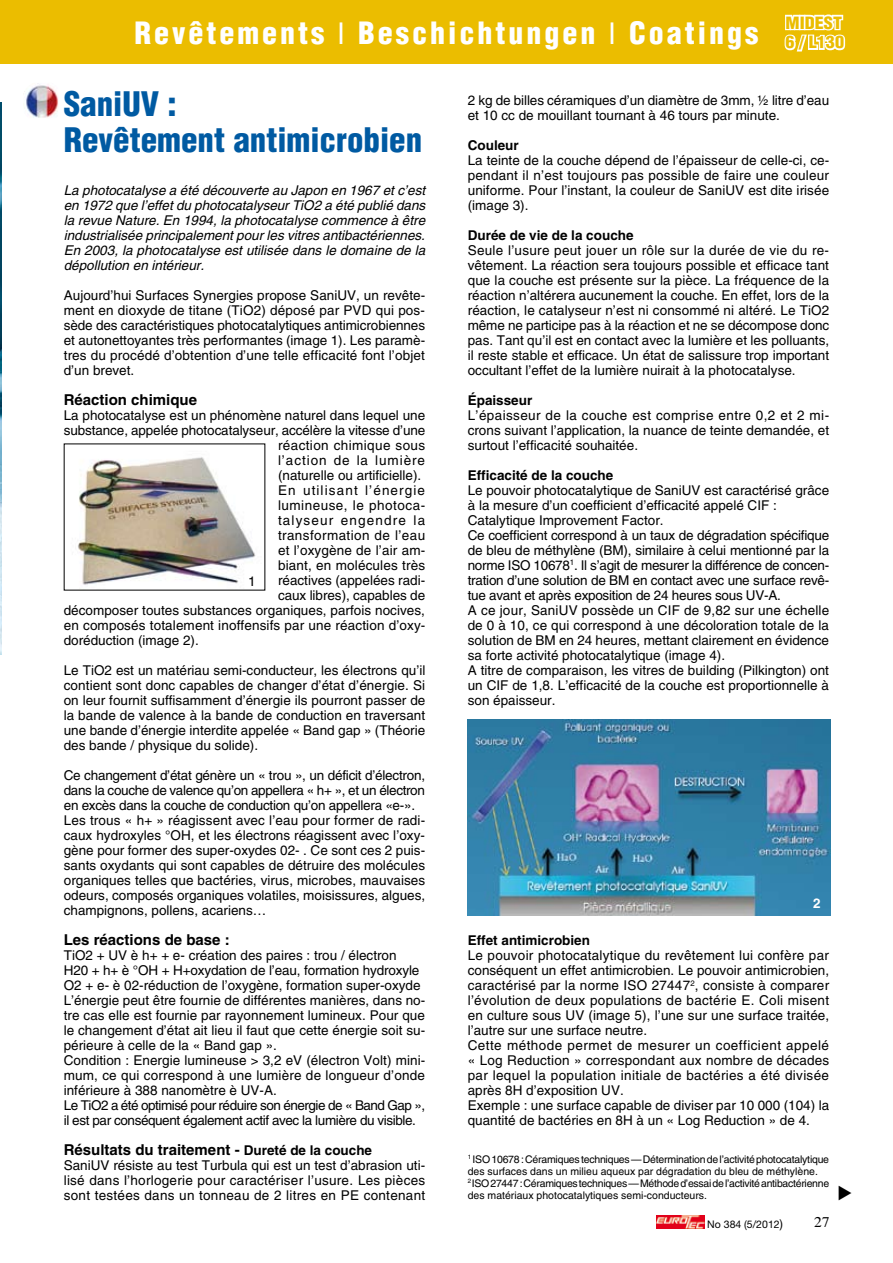
<style>
.page{position:relative;width:893px;height:1263px;background:#fff}
.page>*{position:absolute;margin:0;border:0;box-sizing:border-box;transform-origin:0 0}
.t1{font:900 condensed 33px/36px "Helvetica";color:#005aa2}
.t2{font:900 condensed 30px "Helvetica";letter-spacing:.1em;color:#fff}
.t3{font:900 condensed 16.5px/19.8px "Helvetica";color:#ebbd00;scale:1.1 1}
.t4{font:700 15px "Helvetica";color:#000}
.t5{font:13.5px/15px "Helvetica";color:#000;text-align:justify}
.t6{font:italic 13.5px/15px "Helvetica";color:#000;text-align:justify}
.t7{font:700 13.5px "Helvetica";color:#000}
.t8{font:700 13.5px "Helvetica";color:#fff}
.t9{font:10.5px/12px "Helvetica";letter-spacing:-.02em;color:#000}
.t10{font:10.5px "Helvetica Neue";color:#000}
.s1{font-weight:400;font-stretch:normal}
.s2{font-size:13.5px}
.s3{font-size:12px}
</style>
<div class="page">
<svg style="left:656px;top:1215px;width:1px;height:13px"></svg>
<img style="left:657px;top:1215px;width:47px;height:13px">
<img style="left:0;top:102px;width:1px;height:553px">
<div style="left:0;top:0;width:893px;height:64px;background:#ebbd00"></div>
<img style="left:78px;top:457px;width:178px;height:128px">
<img style="left:23px;top:83px;width:35px;height:35px">
<img style="left:468px;top:720px;width:362px;height:195px">
<svg style="left:784px;top:14px;width:62px;height:38px"></svg>
<h2 class="t2" style="left:134px;top:14px;width:625px">Revêtements <span class="s1">l</span> Beschichtungen <span class="s1">l</span> Coatings</h2>
<p class="t3" style="left:786px;top:13px;width:55px">MIDEST<br>6 / L130</p>
<h1 class="t1" style="left:64px;top:85px;width:360px">SaniUV :<br>Revêtement antimicrobien</h1>
<p class="t6" style="left:64px;top:183px;width:363px">La photocatalyse a été découverte au Japon en 1967 et c’est en 1972 que l’effet du photocatalyseur TiO2 a été publié dans la revue Nature. En 1994, la photocatalyse commence à être industrialisée principalement pour les vitres antibactériennes.<br>En 2003, la photocatalyse est utilisée dans le domaine de la dépollution en intérieur.</p>
<p class="t5" style="left:64px;top:288px;width:363px">Aujourd’hui Surfaces Synergies propose SaniUV, un revête&shy;ment en dioxyde de titane (TiO2) déposé par PVD qui pos&shy;sède des caractéristiques photocatalytiques antimicrobiennes et autonettoyantes très performantes (image 1). Les paramè&shy;tres du procédé d’obtention d’une telle efficacité font l’objet d’un brevet.</p>
<p class="t4" style="left:64px;top:390px;width:135px">Réaction chimique</p>
<p class="t5" style="left:64px;top:408px;width:363px">La photocatalyse est un phénomène naturel dans lequel une</p>
<p class="t5" style="left:64px;top:423px;width:363px">substance, appelée photocatalyseur, accélère la vitesse d’une</p>
<p class="t5" style="left:278px;top:438px;width:149px">réaction chimique sous</p>
<p class="t5" style="left:278px;top:453px;width:149px">l’action de la lumière</p>
<p class="t5" style="left:278px;top:468px;width:145px">(naturelle ou artificielle).</p>
<p class="t5" style="left:278px;top:483px;width:149px">En utilisant l’énergie</p>
<p class="t5" style="left:278px;top:498px;width:149px">lumineuse, le photoca-</p>
<p class="t5" style="left:278px;top:513px;width:149px">talyseur engendre la</p>
<p class="t5" style="left:278px;top:528px;width:149px">transformation de l’eau</p>
<p class="t5" style="left:278px;top:543px;width:149px">et l’oxygène de l’air am-</p>
<p class="t5" style="left:278px;top:558px;width:149px">biant, en molécules très</p>
<p class="t5" style="left:278px;top:573px;width:149px">réactives (appelées radi-</p>
<p class="t5" style="left:278px;top:588px;width:149px">caux libres), capables de</p>
<p class="t5" style="left:64px;top:603px;width:363px">décomposer toutes substances organiques, parfois nocives,</p>
<p class="t5" style="left:64px;top:618px;width:363px">en composés totalement inoffensifs par une réaction d’oxy-</p>
<p class="t5" style="left:64px;top:633px;width:137px">doréduction (image 2).</p>
<p class="t5" style="left:64px;top:663px;width:363px">Le TiO2 est un matériau semi-conducteur, les électrons qu’il contient sont donc capables de changer d’état d’énergie. Si on leur fournit suffisamment d’énergie ils pourront passer de la bande de valence à la bande de conduction en traversant une bande d’énergie interdite appelée « Band gap » (Théorie des bande / physique du solide).</p>
<p class="t5" style="left:64px;top:768px;width:363px;text-align:left">Ce changement d’état génère un « trou », un déficit d’électron, dans la couche de valence qu’on appellera « h+ », et un électron en excès dans la couche de conduction qu’on appellera «e-».<br>Les trous « h+ » réagissent avec l’eau pour former de radi&shy;caux hydroxyles °OH , et les électrons réagissent avec l’oxy&shy;gène pour former des super-oxydes 02- . Ce sont ces 2 puis&shy;sants oxydants qui sont capables de détruire des molécules organiques telles que bactéries, virus, microbes, mauvaises odeurs, composés organiques volatiles, moisissures, algues, champignons, pollens, acariens…</p>
<p class="t4" style="left:64px;top:930px;width:167px">Les réactions de base :</p>
<p class="t5" style="left:64px;top:948px;width:363px;text-align:left">TiO2 + UV è h+ + e- création des paires : trou / électron<br>H20 + h+ è °OH + H+oxydation de l’eau, formation hydroxyle O2 + e- è 02-réduction de l’oxygène, formation super-oxyde L’énergie peut être fournie de différentes manières, dans no&shy;tre cas elle est fournie par rayonnement lumineux. Pour que le changement d’état ait lieu il faut que cette énergie soit su&shy;périeure à celle de la « Band gap ».<br>Condition : Energie lumineuse &gt; 3,2 eV (électron Volt) mini&shy;mum, ce qui correspond à une lumière de longueur d’onde inférieure à 388 nanomètre è UV-A.<br>Le TiO2 a été optimisé pour réduire son énergie de « Band Gap », il est par conséquent également actif avec la lumière du visible.</p>
<p class="t4" style="left:64px;top:1140px;width:310px">Résultats du traitement - <span class="s2">Dureté de la couche</span></p>
<p class="t5" style="left:64px;top:1158px;width:363px">SaniUV résiste au test Turbula qui est un test d’abrasion uti&shy;lisé dans l’horlogerie pour caractériser l’usure. Les pièces sont testées dans un tonneau de 2 litres en PE contenant</p>
<p class="t5" style="left:248px;top:574px;width:9px">1</p>
<p class="t5" style="left:468px;top:93px;width:363px">2 kg de billes céramiques d’un diamètre de 3mm, ½ litre d’eau et 10 cc de mouillant tournant à 46 tours par minute.</p>
<p class="t7" style="left:468px;top:137px;width:53px">Couleur</p>
<p class="t5" style="left:468px;top:153px;width:363px">La teinte de la couche dépend de l’épaisseur de celle-ci, ce&shy;pendant il n’est toujours pas possible de faire une couleur uniforme. Pour l’instant, la couleur de SaniUV est dite irisée (image 3).</p>
<p class="t7" style="left:468px;top:227px;width:167px">Durée de vie de la couche</p>
<p class="t5" style="left:468px;top:243px;width:363px">Seule l’usure peut jouer un rôle sur la durée de vie du re&shy;vêtement. La réaction sera toujours possible et efficace tant que la couche est présente sur la pièce. La fréquence de la réaction n’altérera aucunement la couche. En effet, lors de la réaction, le catalyseur n’est ni consommé ni altéré. Le TiO2 même ne participe pas à la réaction et ne se décompose donc pas. Tant qu’il est en contact avec la lumière et les polluants, il reste stable et efficace. U n état de salissure trop important occultant l’effet de la lumière nuirait à la photocatalyse.</p>
<p class="t7" style="left:468px;top:392px;width:66px">Épaisseur</p>
<p class="t5" style="left:468px;top:408px;width:363px">L’épaisseur de la couche est comprise entre 0,2 et 2 mi&shy;crons suivant l’application, la nuance de teinte demandée, et surtout l’efficacité souhaitée.</p>
<p class="t7" style="left:468px;top:467px;width:147px">Efficacité de la couche</p>
<p class="t5" style="left:468px;top:483px;width:363px;text-align:left">Le pouvoir photocatalytique de SaniUV est caractérisé grâce à la mesure d’un coefficient d’efficacité appelé CI F :<br>Catalytique I mprovement Factor.<br>Ce coefficient correspond à un taux de dégradation spécifique de bleu de méthylène (BM), similaire à celui mentionné par la norme ISO</p>
<p class="t5" style="left:468px;top:558px;width:363px;text-align:left;text-indent:66px">10678<sup>1</sup>. I l s’agit de mesurer la différence de concen&shy;tration d’une solution de BM en contact avec une surface revê&shy;tue avant et après exposition de 24 heures sous UV-A.<br>A ce jour, SaniUV possède un CI F de 9,82 sur une échelle de 0 à 10, ce qui correspond à une décoloration totale de la solution de BM en 24 heures, mettant clairement en évidence sa forte activité photocatalytique (image 4).<br>A titre de comparaison, les vitres de building (Pilkington) ont un CI F de 1,8. L’efficacité de la couche est proportionnelle à son épaisseur.</p>
<p class="t8" style="left:813px;top:895px;width:9px">2</p>
<p class="t7" style="left:468px;top:932px;width:124px">Effet antimicrobien</p>
<p class="t5" style="left:468px;top:948px;width:363px">Le pouvoir photocatalytique du revêtement lui confère par conséquent un effet antimicrobien. Le pouvoir antimicrobien, caractérisé par la norme ISO</p>
<p class="t5" style="left:468px;top:978px;width:363px;text-align:left;text-indent:184px">27447<sup>2</sup>, consiste à comparer l’évolution de deux populations de bactérie E. Coli misent en culture sous UV (image 5), l’une sur une surface traitée, l’autre sur une surface neutre.<br>Cette méthode permet de mesurer un coefficient appelé « Log Reduction » correspondant aux nombre de décades par lequel la population initiale de bactéries a été divisée après 8H d’exposition UV.<br>Exemple : une surface capable de diviser par 10 000 (104) la quantité de bactéries en 8H à un « Log Reduction » de 4.</p>
<p class="t9" style="left:468px;top:1153px;width:12px"><sup>1</sup>ISO</p>
<p class="t9" style="left:468px;top:1153px;width:363px;text-indent:24px">10678 : Céramiques techniques — Détermination de l’activité photocatalytique des surfaces dans un milieu aqueux par dégradation du bleu de méthylène.<br><sup>2</sup> ISO</p>
<p class="t9" style="left:468px;top:1177px;width:363px;text-indent:23px">27447 : Céramiques techniques — Méthode d’essai de l’activité antibactérienne des matériaux photocatalytiques semi-conducteurs.</p>
<p class="t10" style="left:707px;top:1218px;width:77px">No 384 (5/2012<span class="s3">)</span></p>
</div>
